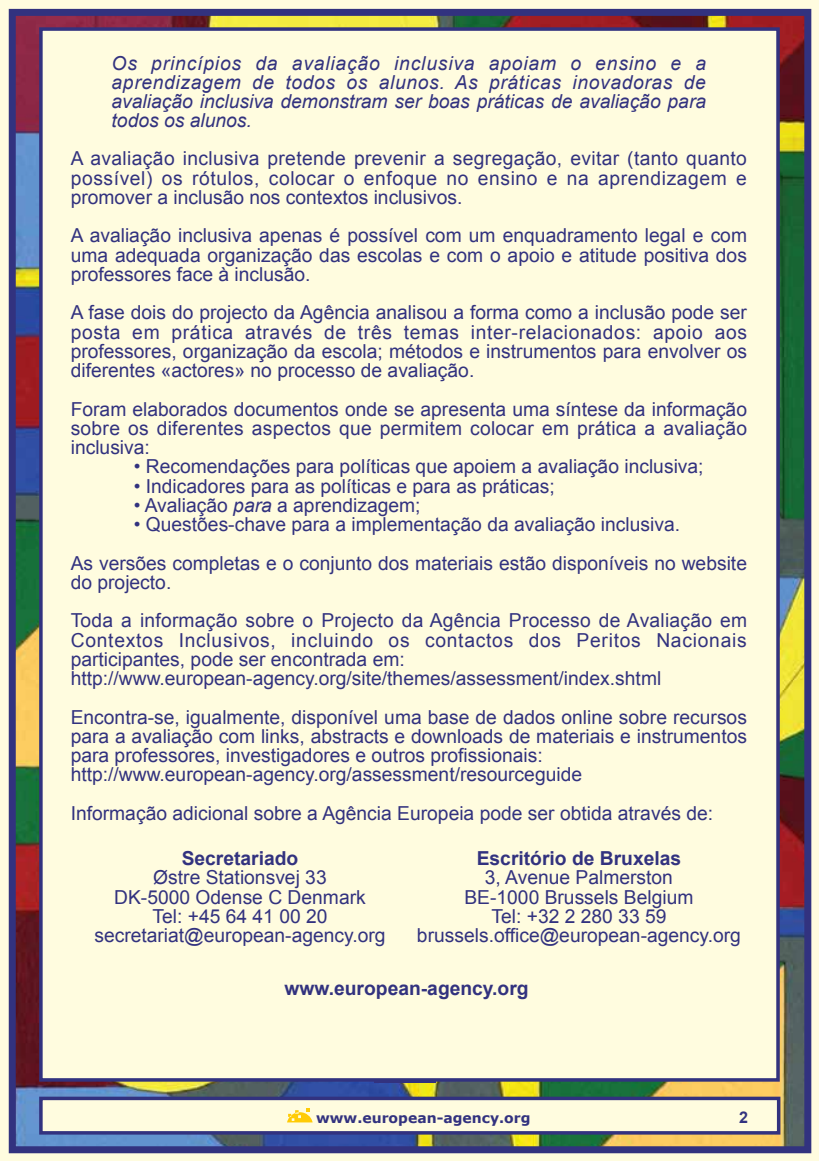
<style>
.page{position:relative;width:819px;height:1161px;background:#fff}
.page>*{position:absolute;margin:0;border:0;box-sizing:border-box;transform-origin:0 0}
.t1{font:19.25px/19.2px "Arial";color:#32327f;text-align:justify}
.t2{font:italic 19.25px/19.2px "Arial";color:#32327f;text-align:justify}
.t3{font:700 19.25px "Arial";color:#32327f}
.t4{font:700 16.1px "Arial";color:#32327f}
.t5{font:700 14px "Verdana";color:#32327f}
.s1{font-style:italic}
</style>
<div class="page">
<img style="left:17px;top:17px;width:786px;height:1128px">
<div style="left:0;top:0;width:819px;height:12px;background:#fffcdf"></div>
<div style="left:807px;top:0;width:12px;height:1161px;background:#fffcdf"></div>
<div style="left:0;top:1150px;width:819px;height:11px;background:#fffcdf"></div>
<div style="left:0;top:0;width:12px;height:1161px;background:#fffcdf"></div>
<div style="left:9px;top:9px;width:802px;height:1144px;border:7px solid #32327f"></div>
<div style="left:39px;top:27px;width:740px;height:1054px;background:#fffcdf;border:4px solid #32327f"></div>
<div style="left:39px;top:1096px;width:741px;height:38px;background:#fffcdf;border:4px solid #32327f"></div>
<hr style="left:374px;top:1080px;width:62px;height:2px;background:#32327f">
<svg style="left:287px;top:1109px;width:25px;height:13px"></svg>
<p class="t2" style="left:112px;top:53px;width:596px">Os princípios da avaliação inclusiva apoiam o ensino e a aprendizagem de todos os alunos. As práticas inovadoras de avaliação inclusiva demonstram ser boas práticas de avaliação para todos os alunos.</p>
<p class="t1" style="left:71px;top:149px;width:677px">A avaliação inclusiva pretende prevenir a segregação, evitar (tanto quanto possível) os rótulos, colocar o enfoque no ensino e na aprendizagem e promover a inclusão nos contextos inclusivos.</p>
<p class="t1" style="left:71px;top:226px;width:677px">A avaliação inclusiva apenas é possível com um enquadramento legal e com uma adequada organização das escolas e com o apoio e atitude positiva dos professores face à inclusão.</p>
<p class="t1" style="left:71px;top:303px;width:677px">A fase dois do projecto da Agência analisou a forma como a inclusão pode ser posta em prática através de três temas inter-relacionados: apoio aos professores, organização da escola; métodos e instrumentos para envolver os diferentes «actores» no processo de avaliação.</p>
<p class="t1" style="left:71px;top:399px;width:677px">Foram elaborados documentos onde se apresenta uma síntese da informação sobre os diferentes aspectos que permitem colocar em prática a avaliação inclusiva:</p>
<p class="t1" style="left:134px;top:457px;width:571px">• Recomendações para políticas que apoiem a avaliação inclusiva;</p>
<p class="t1" style="left:134px;top:476px;width:422px">• Indicadores para as políticas e para as práticas;</p>
<p class="t1" style="left:134px;top:496px;width:288px">• Avaliação <span class="s1">para</span> a aprendizagem;</p>
<p class="t1" style="left:71px;top:505px;width:677px;line-height:38.5px;text-align:center">• Questões-chave para a implementação da avaliação inclusiva.<br>As versões completas e o conjunto dos materiais estão disponíveis no website</p>
<p class="t1" style="left:71px;top:563px;width:677px;line-height:38.5px">do projecto.<br>Toda a informação sobre o Projecto da Agência Processo de Avaliação em</p>
<p class="t1" style="left:71px;top:630px;width:677px;text-align:left">Contextos Inclusivos, incluindo os contactos dos Peritos Nacionais participantes, pode ser encontrada em: http://www.european-agency.org/site/themes/assessment/index.shtml</p>
<p class="t1" style="left:71px;top:707px;width:677px;text-align:left">Encontra-se, igualmente, disponível uma base de dados online sobre recursos para a avaliação com links, abstracts e downloads de materiais e instrumentos para professores, investigadores e outros profissionais: http://www.european-agency.org/assessment/resourceguide</p>
<p class="t1" style="left:71px;top:804px;width:644px">Informação adicional sobre a Agência Europeia pode ser obtida através de:</p>
<p class="t3" style="left:182px;top:845px;width:118px">Secretariado</p>
<p class="t1" style="left:94px;top:868px;width:292px;text-align:center">Østre Stationsvej 33<br>DK-5000 Odense C Denmark<br>Tel: +45 64 41 00 20 secretariat@european-agency.org</p>
<p class="t3" style="left:476px;top:845px;width:206px">Escritório de Bruxelas</p>
<p class="t1" style="left:417px;top:868px;width:325px;text-align:center">3, Avenue Palmerston<br>BE-1000 Brussels Belgium<br>Tel: +32 2 280 33 59 brussels.office@european-agency.org</p>
<p class="t3" style="left:284px;top:975px;width:245px">www.european-agency.org</p>
<p class="t5" style="left:316px;top:1109px;width:216px">www.european-agency.org</p>
<p class="t4" style="left:739px;top:1106px;width:10px">2</p>
</div>
